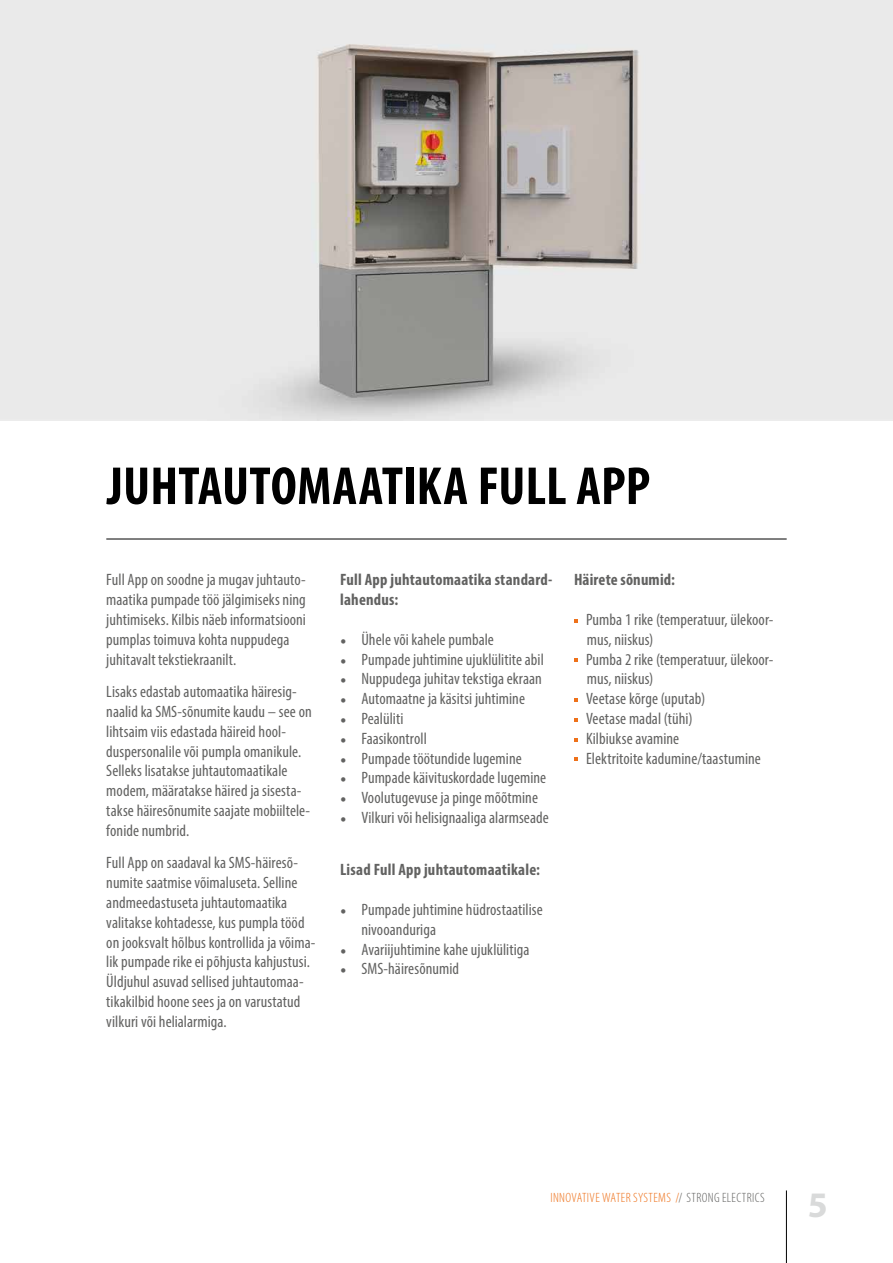
<style>
.page{position:relative;width:893px;height:1263px;background:#fff}
.page>*{position:absolute;margin:0;border:0;box-sizing:border-box;transform-origin:0 0}
.t1{font:700 condensed 54px "Myriad Pro";letter-spacing:.005em;color:#000}
.t2{font:700 36px "Myriad Pro";color:#d9dada}
.t3{font:condensed 16.5px/19.8px "Myriad Pro";letter-spacing:.005em;color:#626261}
.t4{font:700 condensed 16.5px/19.8px "Myriad Pro";letter-spacing:.015em;color:#626261}
.t5{font:300 condensed 13.5px "Myriad Pro";letter-spacing:.025em;color:#ee711a}
.s1{font-family:"Minion Pro";font-stretch:normal}
.s2{color:#626261}
</style>
<div class="page">
<hr style="left:786px;top:1190px;width:1px;height:73px;background:#000">
<hr style="left:106px;top:539px;width:681px;height:1px;background:#000">
<svg style="left:574px;top:619px;width:4px;height:4px"></svg>
<svg style="left:574px;top:658px;width:4px;height:4px"></svg>
<svg style="left:574px;top:698px;width:4px;height:4px"></svg>
<svg style="left:574px;top:718px;width:4px;height:4px"></svg>
<svg style="left:574px;top:738px;width:4px;height:3px"></svg>
<svg style="left:574px;top:757px;width:4px;height:4px"></svg>
<img style="left:0;top:0;width:893px;height:421px">
<h1 class="t1" style="left:107px;top:452px;width:545px">JUHTAUTOMAATIKA FULL APP</h1>
<p class="t3" style="left:106px;top:570px;width:201px">Full App on soodne ja mugav juhtauto&shy;maatika pumpade töö jälgimiseks ning juhtimiseks. Kilbis näeb informatsiooni pumplas toimuva kohta nuppudega juhitavalt tekstiekraanilt.</p>
<p class="t3" style="left:106px;top:682px;width:207px">Lisaks edastab automaatika häiresig&shy;naalid ka SMS-sõnumite kaudu – see on lihtsaim viis edastada häireid hool&shy;duspersonalile või pumpla omanikule.<br>Selleks lisatakse juhtautomaatikale modem, määratakse häired ja sisesta&shy;takse häiresõnumite saajate mobiiltele&shy;fonide numbrid.</p>
<p class="t3" style="left:106px;top:853px;width:211px">Full App on saadaval ka SMS-häiresõ&shy;numite saatmise võimaluseta. Selline andmeedastuseta juhtautomaatika valitakse kohtadesse, kus pumpla tööd on jooksvalt hõlbus kontrollida ja võima&shy;lik pumpade rike ei põhjusta kahjustusi.<br>Üldjuhul asuvad sellised juhtautomaa&shy;tikakilbid hoone sees ja on varustatud vilkuri või helialarmiga.</p>
<p class="t4" style="left:340px;top:570px;width:214px">Full App juhtautomaatika standard&shy;lahendus:</p>
<p class="t3" style="left:340px;top:629px;width:155px"><span class="s1">•</span> Ühele või kahele pumbale</p>
<p class="t3" style="left:340px;top:649px;width:205px"><span class="s1">•</span> Pumpade juhtimine ujuklülitite abil</p>
<p class="t3" style="left:340px;top:669px;width:203px"><span class="s1">•</span> Nuppudega juhitav tekstiga ekraan</p>
<p class="t3" style="left:340px;top:689px;width:186px"><span class="s1">•</span> Automaatne ja käsitsi juhtimine</p>
<p class="t3" style="left:340px;top:708px;width:65px"><span class="s1">•</span> Pealüliti</p>
<p class="t3" style="left:340px;top:728px;width:88px"><span class="s1">•</span> Faasikontroll</p>
<p class="t3" style="left:340px;top:748px;width:183px"><span class="s1">•</span> Pumpade töötundide lugemine</p>
<p class="t3" style="left:340px;top:768px;width:207px"><span class="s1">•</span> Pumpade käivituskordade lugemine</p>
<p class="t3" style="left:340px;top:788px;width:199px"><span class="s1">•</span> Voolutugevuse ja pinge mõõtmine</p>
<p class="t3" style="left:340px;top:807px;width:210px"><span class="s1">•</span> Vilkuri või helisignaaliga alarmseade</p>
<p class="t4" style="left:340px;top:860px;width:201px">Lisad Full App juhtautomaatikale:</p>
<p class="t3" style="left:361px;top:899px;width:183px;text-indent:-21px"><span class="s1">•</span> Pumpade juhtimine hüdrostaatilise nivooanduriga</p>
<p class="t3" style="left:340px;top:939px;width:191px"><span class="s1">•</span> Avariijuhtimine kahe ujuklülitiga</p>
<p class="t3" style="left:340px;top:959px;width:120px"><span class="s1">•</span> SMS-häiresõnumid</p>
<p class="t4" style="left:574px;top:570px;width:102px">Häirete sõnumid:</p>
<p class="t3" style="left:586px;top:609px;width:189px">Pumba 1 rike (temperatuur, ülekoor&shy;mus, niiskus)<br>Pumba 2 rike (temperatuur, ülekoor&shy;mus, niiskus)<br>Veetase kõrge (uputab)<br>Veetase madal (tühi)<br>Kilbiukse avamine<br>Elektritoite kadumine/taastumine</p>
<p class="t5" style="left:550px;top:1190px;width:216px">INNOVATIVE WATER SYSTEMS /<span class="s2">/ STRONG ELECTRICS</span></p>
<h2 class="t2" style="left:808px;top:1182px;width:21px">5</h2>
</div>
